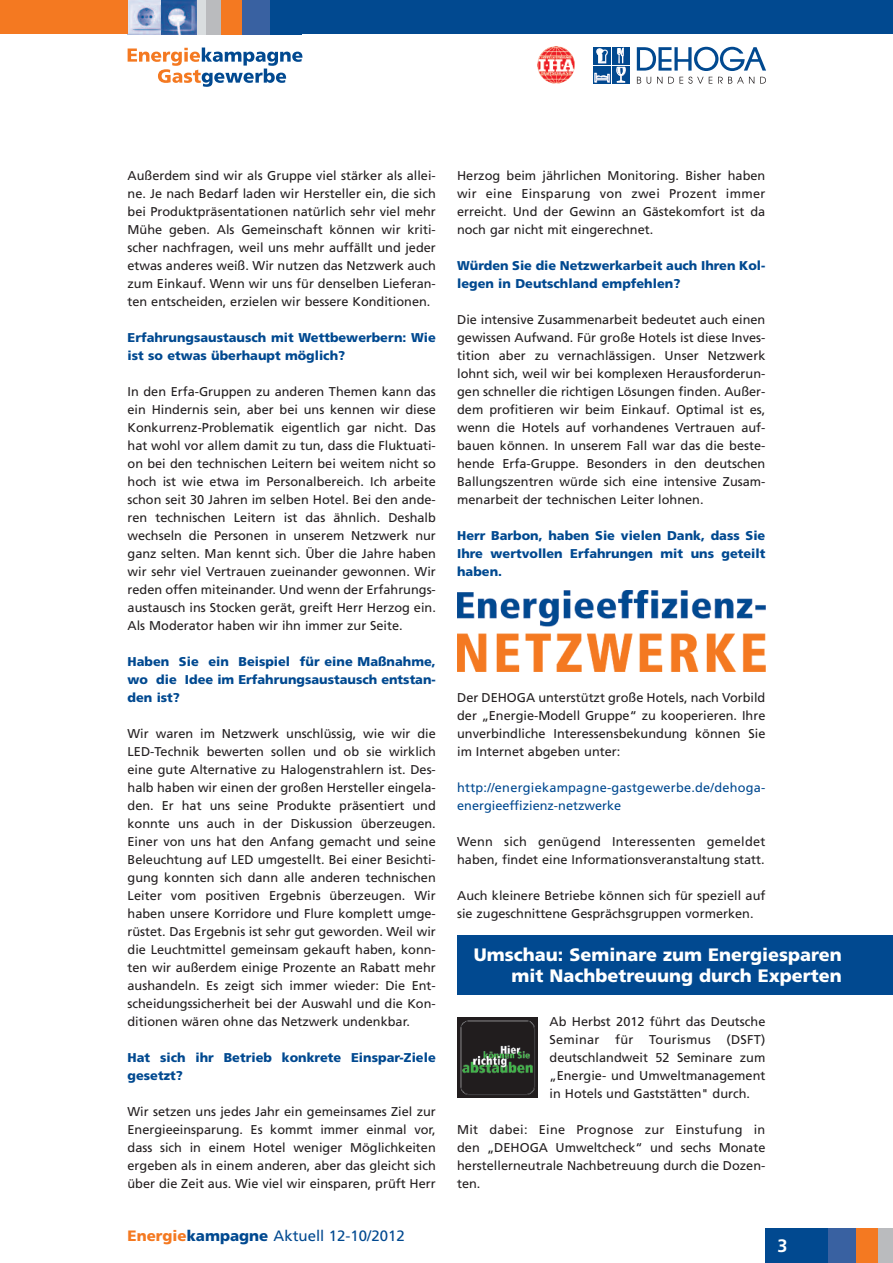
<style>
.page{position:relative;width:893px;height:1263px;background:#fff}
.page>*{position:absolute;margin:0;border:0;box-sizing:border-box;transform-origin:0 0}
.t1{font:900 18px/21px "Frutiger";color:#fff;text-align:right}
.t2{font:700 18px "Frutiger";color:#fff}
.t3{font:15px "Frutiger";color:#014990}
.t4{font:12.75px/18px "Frutiger";color:#231f20;text-align:justify}
.t5{font:900 12.75px/18px "Frutiger";color:#014990}
.t6{font:12.75px/18px "Frutiger";letter-spacing:.02em;color:#014990}
.s1{font-weight:900;color:#f47921}
.s2{font-weight:900}
</style>
<div class="page">
<div style="left:593px;top:47px;width:18px;height:18px;background:#014990"></div>
<div style="left:612px;top:47px;width:18px;height:18px;background:#014990"></div>
<div style="left:593px;top:66px;width:18px;height:18px;background:#014990"></div>
<svg style="left:594px;top:73px;width:16px;height:10px"></svg>
<div style="left:612px;top:66px;width:18px;height:18px;background:#014990"></div>
<svg style="left:596px;top:48px;width:12px;height:16px"></svg>
<svg style="left:616px;top:48px;width:10px;height:35px"></svg>
<svg style="left:637px;top:47px;width:129px;height:24px"></svg>
<svg style="left:637px;top:77px;width:4px;height:7px"></svg>
<svg style="left:647px;top:77px;width:4px;height:7px"></svg>
<svg style="left:657px;top:77px;width:5px;height:7px"></svg>
<svg style="left:668px;top:77px;width:44px;height:7px"></svg>
<svg style="left:718px;top:77px;width:36px;height:7px"></svg>
<svg style="left:760px;top:77px;width:6px;height:7px"></svg>
<img style="left:537px;top:46px;width:38px;height:38px">
<img style="left:128px;top:0;width:34px;height:34px">
<img style="left:162px;top:0;width:35px;height:34px">
<div style="left:202px;top:0;width:99px;height:34px;background:#014990"></div>
<div style="left:197px;top:0;width:10px;height:34px;background:#d9dddf"></div>
<div style="left:206px;top:0;width:15px;height:34px;background:#babbbe"></div>
<div style="left:221px;top:0;width:22px;height:34px;background:#f47921"></div>
<div style="left:242px;top:0;width:28px;height:34px;background:#3961a1"></div>
<svg style="left:128px;top:48px;width:174px;height:39px"></svg>
<div style="left:0;top:0;width:128px;height:34px;background:#f47921"></div>
<div style="left:300px;top:0;width:593px;height:34px;background:#014990"></div>
<div style="left:797px;top:1229px;width:96px;height:34px;background:#014990"></div>
<hr style="left:892px;top:1229px;width:1px;height:34px;background:#d9dddf">
<div style="left:878px;top:1229px;width:14px;height:34px;background:#babbbe"></div>
<div style="left:856px;top:1229px;width:22px;height:34px;background:#f47921"></div>
<div style="left:829px;top:1229px;width:27px;height:34px;background:#3961a1"></div>
<div style="left:765px;top:1229px;width:34px;height:34px;background:#014990"></div>
<img style="left:457px;top:1017px;width:80px;height:81px">
<img style="left:457px;top:590px;width:308px;height:81px">
<div style="left:457px;top:935px;width:436px;height:60px;background:#014990"></div>
<p class="t4" style="left:128px;top:167px;width:310px">Außerdem sind wir als Gruppe viel stärker als allei&shy;ne. Je nach Bedarf laden wir Hersteller ein, die sich bei Produktpräsentationen natürlich sehr viel mehr Mühe geben. Als Gemeinschaft können wir kriti&shy;scher nachfragen, weil uns mehr auffällt und jeder etwas anderes weiß. Wir nutzen das Netzwerk auch zum Einkauf. Wenn wir uns für denselben Lieferan&shy;ten entscheiden, erzielen wir bessere Konditionen.</p>
<p class="t5" style="left:128px;top:329px;width:310px">Erfahrungsaustausch mit Wettbewerbern: Wie ist so etwas überhaupt möglich?</p>
<p class="t4" style="left:128px;top:383px;width:310px">In den Erfa-Gruppen zu anderen Themen kann das ein Hindernis sein, aber bei uns kennen wir diese Konkurrenz-Problematik eigentlich gar nicht. Das hat wohl vor allem damit zu tun, dass die Fluktuati&shy;on bei den technischen Leitern bei weitem nicht so hoch ist wie etwa im Personalbereich. Ich arbeite schon seit 30 Jahren im selben Hotel. Bei den ande&shy;ren technischen Leitern ist das ähnlich. Deshalb wechseln die Personen in unserem Netzwerk nur ganz selten. Man kennt sich. Über die Jahre haben wir sehr viel Vertrauen zueinander gewonnen. Wir reden offen miteinander. Und wenn der Erfahrungs&shy;austausch ins Stocken gerät, greift Herr Herzog ein.<br>Als Moderator haben wir ihn immer zur Seite.</p>
<p class="t5" style="left:128px;top:653px;width:310px;text-align:justify">Haben Sie ein Beispiel für eine Maßnahme, wo die Idee im Erfahrungsaustausch entstan&shy;den ist?</p>
<p class="t4" style="left:128px;top:725px;width:310px">Wir waren im Netzwerk unschlüssig, wie wir die LED-Technik bewerten sollen und ob sie wirklich eine gute Alternative zu Halogenstrahlern ist. Des&shy;halb haben wir einen der großen Hersteller eingela&shy;den. Er hat uns seine Produkte präsentiert und konnte uns auch in der Diskussion überzeugen.<br>Einer von uns hat den Anfang gemacht und seine Beleuchtung auf LED umgestellt. Bei einer Besichti&shy;gung konnten sich dann alle anderen technischen Leiter vom positiven Ergebnis überzeugen. Wir haben unsere Korridore und Flure komplett umge&shy;rüstet. Das Ergebnis ist sehr gut geworden. Weil wir die Leuchtmittel gemeinsam gekauft haben, konn&shy;ten wir außerdem einige Prozente an Rabatt mehr aushandeln. Es zeigt sich immer wieder: Die Ent&shy;scheidungssicherheit bei der Auswahl und die Kon&shy;ditionen wären ohne das Netzwerk undenkbar.</p>
<p class="t5" style="left:128px;top:1049px;width:310px">Hat sich ihr Betrieb konkrete Einspar-Ziele gesetzt?</p>
<p class="t4" style="left:128px;top:1103px;width:310px">Wir setzen uns jedes Jahr ein gemeinsames Ziel zur Energieeinsparung. Es kommt immer einmal vor, dass sich in einem Hotel weniger Möglichkeiten ergeben als in einem anderen, aber das gleicht sich über die Zeit aus. Wie viel wir einsparen, prüft Herr</p>
<p class="t3" style="left:128px;top:1229px;width:279px"><span class="s1">Energie</span><span class="s2">kampagne</span> Aktuell 12-10/2012</p>
<p class="t4" style="left:457px;top:167px;width:310px">Herzog beim jährlichen Monitoring. Bisher haben wir eine Einsparung von zwei Prozent immer erreicht. Und der Gewinn an Gästekomfort ist da noch gar nicht mit eingerechnet.</p>
<p class="t5" style="left:457px;top:257px;width:310px">Würden Sie die Netzwerkarbeit auch Ihren Kol&shy;legen in Deutschland empfehlen?</p>
<p class="t4" style="left:457px;top:311px;width:310px">Die intensive Zusammenarbeit bedeutet auch einen gewissen Aufwand. Für große Hotels ist diese Inves&shy;tition aber zu vernachlässigen. Unser Netzwerk lohnt sich, weil wir bei komplexen Herausforderun&shy;gen schneller die richtigen Lösungen finden. Außer&shy;dem profitieren wir beim Einkauf. Optimal ist es, wenn die Hotels auf vorhandenes Vertrauen auf&shy;bauen können. In unserem Fall war das die beste&shy;hende Erfa-Gruppe. Besonders in den deutschen Ballungszentren würde sich eine intensive Zusam&shy;menarbeit der technischen Leiter lohnen.</p>
<p class="t5" style="left:457px;top:527px;width:310px;text-align:justify">Herr Barbon, haben Sie vielen Dank, dass Sie Ihre wertvollen Erfahrungen mit uns geteilt haben.</p>
<p class="t4" style="left:457px;top:689px;width:310px">Der DEHOGA unterstützt große Hotels, nach Vorbild der „Energie-Modell Gruppe“ zu kooperieren. Ihre unverbindliche Interessensbekundung können Sie im Internet abgeben unter:</p>
<p class="t6" style="left:457px;top:779px;width:310px">http://energiekampagne-gastgewerbe.de/dehoga&shy;energieeffizienz-netzwerke</p>
<p class="t4" style="left:457px;top:833px;width:310px">Wenn sich genügend Interessenten gemeldet haben, findet eine Informationsveranstaltung statt.</p>
<p class="t4" style="left:457px;top:887px;width:310px">Auch kleinere Betriebe können sich für speziell auf sie zugeschnittene Gesprächsgruppen vormerken.</p>
<h1 class="t1" style="left:474px;top:946px;width:370px">Umschau: Seminare zum Energiesparen mit Nachbetreuung durch Experten</h1>
<p class="t4" style="left:550px;top:1013px;width:217px">Ab Herbst 2012 führt das Deutsche Seminar für Tourismus (DSFT) deutschlandweit 52 Seminare zum „Energie- und Umweltmanagement in Hotels und Gaststätten" durch.</p>
<p class="t4" style="left:457px;top:1121px;width:310px">Mit dabei: Eine Prognose zur Einstufung in den „DEHOGA Umweltcheck“ und sechs Monate herstellerneutrale Nachbetreuung durch die Dozen&shy;ten.</p>
<h1 class="t2" style="left:777px;top:1238px;width:12px">3</h1>
</div>
